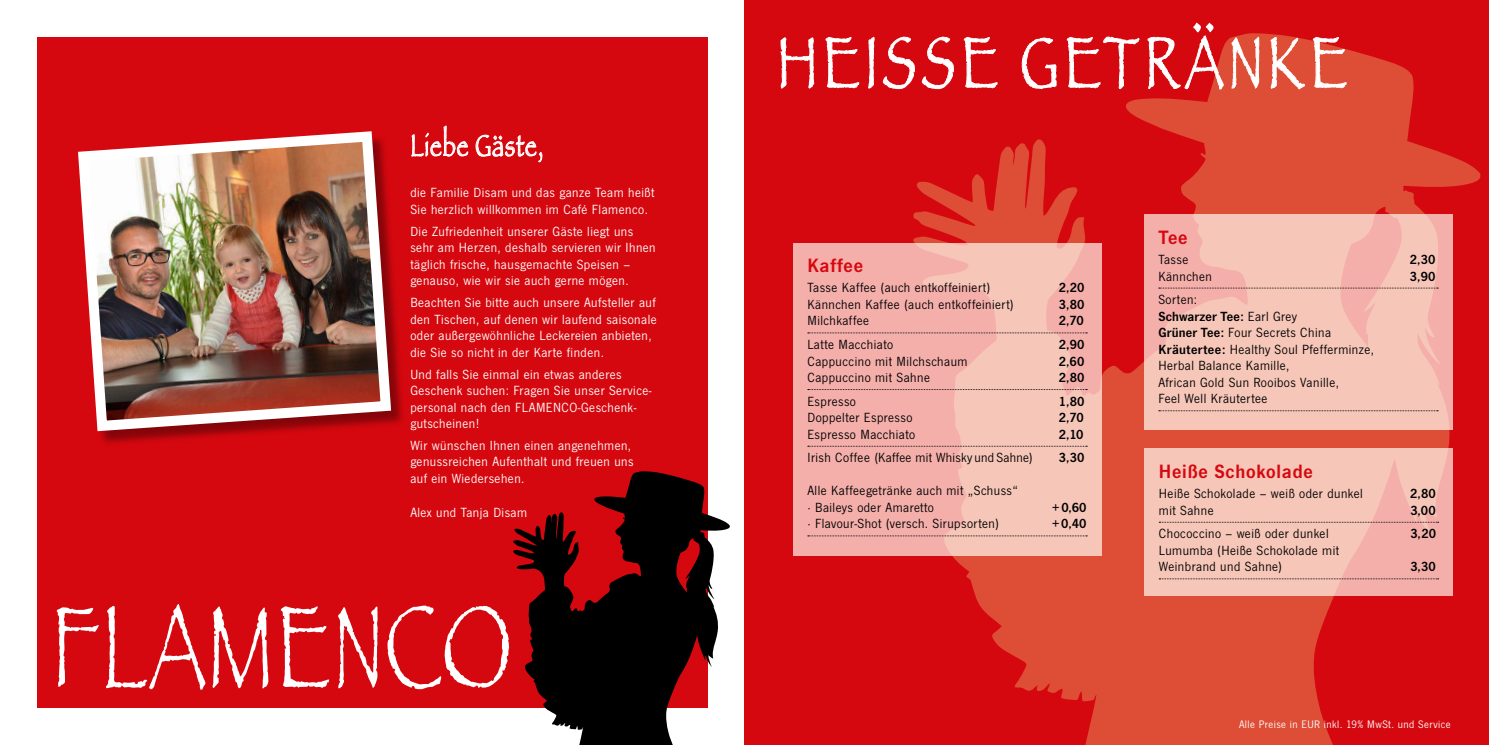
<style>
.page{position:relative;width:1489px;height:745px;background:#fff}
.page>*{position:absolute;margin:0;border:0;box-sizing:border-box;transform-origin:0 0}
.t1{font:condensed 121.38px "Papyrus";letter-spacing:.02em;color:#fff;scale:.91 1}
.t2{font:condensed 75px "Papyrus";letter-spacing:.07em;color:#fff}
.t3{font:condensed 31.25px "Papyrus";letter-spacing:.035em;color:#fff}
.t4{font:600 20px "News Gothic T";letter-spacing:.04em;color:#d6080f}
.t5{font:13.75px/16.5px "News Gothic T";letter-spacing:.035em;color:#fff}
.t6{font:13.75px/16.5px "News Gothic T";letter-spacing:.035em;color:#000}
.t7{font:600 13.75px "News Gothic T";letter-spacing:.01em;color:#000}
.t8{font:11.25px "News Gothic T";letter-spacing:.04em;color:#fff}
.s1{font-weight:600}
</style>
<div class="page">
<div style="left:744px;top:0;width:744px;height:744px;background:#d6080f"></div>
<svg style="left:912px;top:33px;width:568px;height:711px"></svg>
<div style="left:37px;top:37px;width:670px;height:670px;background:#d6080f"></div>
<svg style="left:780px;top:37px;width:34px;height:51px"></svg>
<svg style="left:825px;top:37px;width:34px;height:51px"></svg>
<svg style="left:868px;top:37px;width:6px;height:51px"></svg>
<svg style="left:883px;top:37px;width:31px;height:52px"></svg>
<svg style="left:922px;top:37px;width:31px;height:52px"></svg>
<svg style="left:963px;top:37px;width:34px;height:51px"></svg>
<svg style="left:1021px;top:38px;width:35px;height:51px"></svg>
<svg style="left:1066px;top:37px;width:73px;height:52px"></svg>
<svg style="left:1147px;top:23px;width:76px;height:66px"></svg>
<svg style="left:1231px;top:37px;width:27px;height:51px"></svg>
<svg style="left:1270px;top:37px;width:34px;height:53px;background:#e26551"></svg>
<svg style="left:1312px;top:37px;width:34px;height:51px;background:#e15f4e"></svg>
<div style="left:79px;top:134px;width:327px;height:313px;background:#000;opacity:.38"></div>
<img style="left:78px;top:131px;width:318px;height:305px">
<svg style="left:513px;top:470px;width:216px;height:274px;fill:#000"></svg>
<svg style="left:411px;top:126px;width:57px;height:30px"></svg>
<svg style="left:476px;top:135px;width:66px;height:27px"></svg>
<svg style="left:1143px;top:214px;width:308px;height:215px;background:#f4bfb3"></svg>
<svg style="left:1158px;top:287px;width:279px;height:1px"></svg>
<svg style="left:1158px;top:410px;width:279px;height:1px"></svg>
<svg style="left:793px;top:243px;width:308px;height:312px;background:#f4b7af"></svg>
<svg style="left:807px;top:332px;width:280px;height:1px"></svg>
<svg style="left:807px;top:389px;width:280px;height:1px"></svg>
<svg style="left:807px;top:445px;width:280px;height:1px"></svg>
<svg style="left:807px;top:535px;width:280px;height:1px"></svg>
<svg style="left:1143px;top:448px;width:308px;height:147px;background:#f4beb2"></svg>
<svg style="left:1159px;top:521px;width:279px;height:1px"></svg>
<svg style="left:1159px;top:578px;width:279px;height:1px"></svg>
<h3 class="t3" style="left:410px;top:126px;width:135px">Liebe Gäste,</h3>
<p class="t5" style="left:410px;top:184px;width:246px">die Familie Disam und das ganze Team heißt<br>Sie herzlich willkommen im Café Flamenco.</p>
<p class="t5" style="left:410px;top:222px;width:247px">Die Zufriedenheit unserer Gäste liegt uns sehr am Herzen, deshalb servieren wir Ihnen täglich frische, hausgemachte Speisen – genauso, wie wir sie auch gerne mögen.</p>
<p class="t5" style="left:410px;top:294px;width:248px">Beachten Sie bitte auch unsere Aufsteller auf den Tischen, auf denen wir laufend saisonale oder außergewöhnliche Leckereien anbieten, die Sie so nicht in der Karte finden.</p>
<p class="t5" style="left:410px;top:365px;width:243px">Und falls Sie einmal ein etwas anderes Geschenk suchen: Fragen Sie unser Service&shy;personal nach den FLAMENCO-Geschenk&shy;gutscheinen!</p>
<p class="t5" style="left:410px;top:436px;width:225px">Wir wünschen Ihnen einen angenehmen, genussreichen Aufenthalt und freuen uns auf ein Wiedersehen.</p>
<p class="t5" style="left:410px;top:504px;width:118px">Alex und Tanja Disam</p>
<h1 class="t1" style="left:52px;top:573px;width:507px">FLAMENCO</h1>
<h2 class="t2" style="left:777px;top:17px;width:571px">HEISSE GETRÄNKE</h2>
<h3 class="t4" style="left:807px;top:254px;width:57px">Kaffee</h3>
<p class="t6" style="left:807px;top:279px;width:184px">Tasse Kaffee (auch entkoffeiniert)</p>
<p class="t7" style="left:1058px;top:279px;width:27px">2,20</p>
<p class="t6" style="left:807px;top:296px;width:208px">Kännchen Kaffee (auch entkoffeiniert)</p>
<p class="t7" style="left:1058px;top:296px;width:27px">3,80</p>
<p class="t6" style="left:807px;top:312px;width:63px">Milchkaffee</p>
<p class="t7" style="left:1058px;top:312px;width:27px">2,70</p>
<p class="t6" style="left:807px;top:336px;width:87px">Latte Macchiato</p>
<p class="t7" style="left:1058px;top:336px;width:27px">2,90</p>
<p class="t6" style="left:807px;top:352px;width:162px">Cappuccino mit Milchschaum</p>
<p class="t7" style="left:1058px;top:353px;width:27px">2,60</p>
<p class="t6" style="left:807px;top:369px;width:124px">Cappuccino mit Sahne</p>
<p class="t7" style="left:1058px;top:369px;width:27px">2,80</p>
<p class="t6" style="left:807px;top:392px;width:50px">Espresso</p>
<p class="t7" style="left:1058px;top:393px;width:27px">1,80</p>
<p class="t6" style="left:807px;top:409px;width:107px">Doppelter Espresso</p>
<p class="t7" style="left:1058px;top:409px;width:27px">2,70</p>
<p class="t6" style="left:807px;top:425px;width:109px">Espresso Macchiato</p>
<p class="t7" style="left:1058px;top:426px;width:26px">2,10</p>
<p class="t6" style="left:807px;top:449px;width:227px">Irish Coffee (Kaffee mit Whisky und Sahne)</p>
<p class="t7" style="left:1058px;top:449px;width:27px">3,30</p>
<p class="t6" style="left:807px;top:482px;width:212px">Alle Kaffeegetränke auch mit „Schuss“ · Baileys oder Amaretto</p>
<p class="t7" style="left:1051px;top:499px;width:36px">+ 0,60</p>
<p class="t6" style="left:807px;top:515px;width:193px">· Flavour-Shot (versch. Sirupsorten)</p>
<p class="t7" style="left:1051px;top:515px;width:36px">+ 0,40</p>
<h3 class="t4" style="left:1158px;top:225px;width:31px">Tee</h3>
<p class="t6" style="left:1158px;top:251px;width:31px">Tasse</p>
<p class="t7" style="left:1409px;top:251px;width:27px">2,30</p>
<p class="t6" style="left:1158px;top:267px;width:55px">Kännchen</p>
<p class="t7" style="left:1409px;top:268px;width:27px">3,90</p>
<p class="t6" style="left:1158px;top:291px;width:217px">Sorten:<br><span class="s1">Schwarzer Tee:</span> Earl Grey<br><span class="s1">Grüner Tee:</span> Four Secrets China<br><span class="s1">Kräutertee:</span> Healthy Soul Pfefferminze,<br>Herbal Balance Kamille,<br>African Gold Sun Rooibos Vanille,<br>Feel Well Kräutertee</p>
<h3 class="t4" style="left:1158px;top:459px;width:155px">Heiße Schokolade</h3>
<p class="t6" style="left:1158px;top:485px;width:205px">Heiße Schokolade – weiß oder dunkel</p>
<p class="t7" style="left:1409px;top:485px;width:27px">2,80</p>
<p class="t6" style="left:1158px;top:501px;width:56px">mit Sahne</p>
<p class="t7" style="left:1410px;top:502px;width:27px">3,00</p>
<p class="t6" style="left:1158px;top:525px;width:171px">Chococcino – weiß oder dunkel</p>
<p class="t7" style="left:1410px;top:525px;width:27px">3,20</p>
<p class="t6" style="left:1158px;top:541px;width:182px">Lumumba (Heiße Schokolade mit<br>Weinbrand und Sahne)</p>
<p class="t7" style="left:1410px;top:558px;width:27px">3,30</p>
<p class="t8" style="left:1238px;top:717px;width:213px">Alle Preise in EUR inkl. 19% MwSt. und Service</p>
</div>
